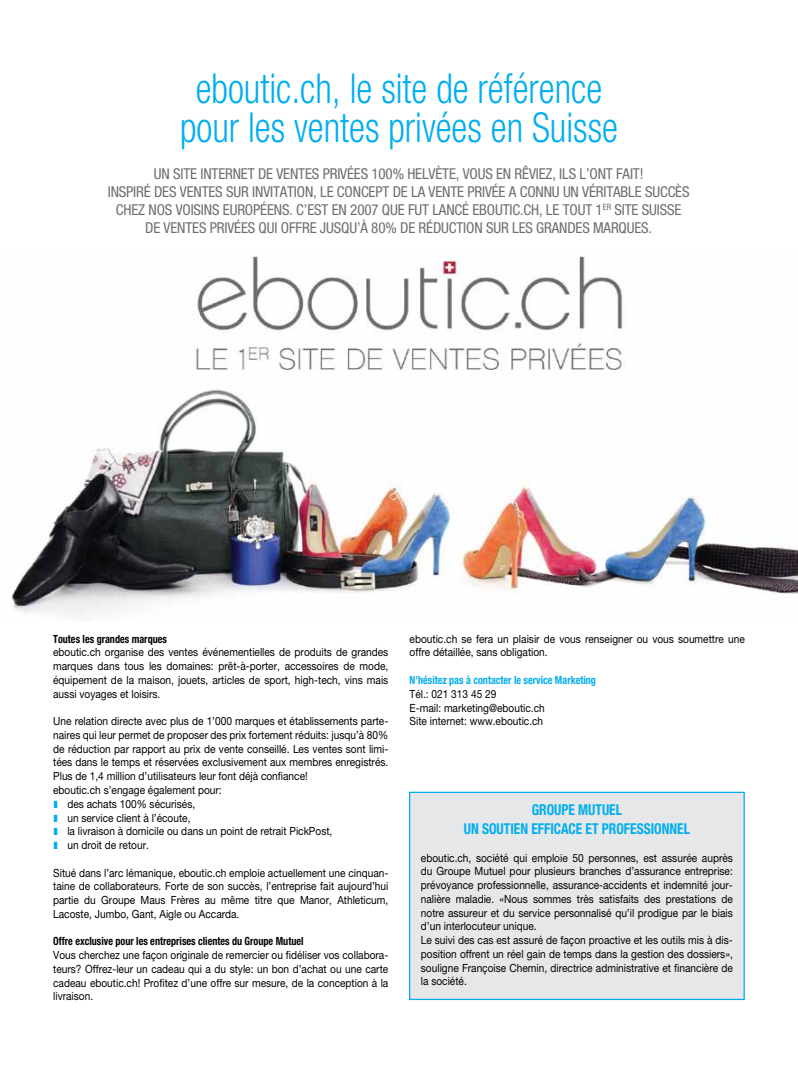
<style>
.page{position:relative;width:798px;height:1071px;background:#fff}
.page>*{position:absolute;margin:0;border:0;box-sizing:border-box;transform-origin:0 0}
.t1{font:300 condensed 41.25px/38.8px "Helvetica Neue LT";color:#00aeef;text-align:center;scale:.9 1}
.t2{font:condensed 15px/18px "Helvetica Neue LT";letter-spacing:-.01em;color:#6d6e71;text-align:center}
.t3{font:700 condensed 15px/18.8px "Helvetica Neue LT";color:#00aeef;text-align:center;scale:.9 1}
.t4{font:11.25px/13.8px "Helvetica Neue LT";color:#000;scale:.9 1}
.t5{font:700 condensed 11.25px "Helvetica Neue LT";color:#000;scale:.9 1}
.t6{font:700 condensed 11.25px "Helvetica Neue LT";color:#00aeef;scale:.9 1}
.s1{font-weight:900;font-stretch:expanded;font-size:10px;color:#00aeef}
</style>
<div class="page">
<img style="left:12px;top:254px;width:785px;height:360px">
<div style="left:409px;top:792px;width:334px;height:207px;background:#e6e7e8"></div>
<div style="left:409px;top:791px;width:335px;height:208px;border:1px solid #00aeef"></div>
<h1 class="t1" style="left:180px;top:69px;width:488px">eboutic.ch, le site de référence pour les ventes privées en Suisse</h1>
<p class="t2" style="left:108px;top:164px;width:583px">UN SITE INTERNET DE VENTES PRIVÉES 100% HELVÈTE, VOUS EN RÊVIEZ, ILS L’ONT FAIT!<br>INSPIRÉ DES VENTES SUR INVITATION, LE CONCEPT DE LA VENTE PRIVÉE A CONNU UN VÉRITABLE SUCCÈS CHEZ NOS VOISINS EUROPÉENS. C’EST EN 2007 QUE FUT LANCÉ EBOUTIC.CH, LE TOUT 1<sup>ER</sup> SITE SUISSE DE VENTES PRIVÉES QUI OFFRE JUSQU’À 80% DE RÉDUCTION SUR LES GRANDES MARQUES.</p>
<p class="t5" style="left:53px;top:631px;width:128px">Toutes les grandes marques</p>
<p class="t4" style="left:53px;top:645px;width:374px;text-align:justify">eboutic.ch organise des ventes événementielles de produits de grandes marques dans tous les domaines: prêt-à-porter, accessoires de mode, équipement de la maison, jouets, articles de sport, high-tech, vins mais aussi voyages et loisirs.</p>
<p class="t4" style="left:53px;top:714px;width:374px">Une relation directe avec plus de 1’000 marques et établissements parte&shy;naires qui leur permet de proposer des prix fortement réduits: jusqu’à 80% de réduction par rapport au prix de vente conseillé. Les ventes sont limi&shy;tées dans le temps et réservées exclusivement aux membres enregistrés.<br>Plus de 1,4 million d’utilisateurs leur font déjà confiance!<br>eboutic.ch s’engage également pour:<br><span class="s1">I</span> des achats 100% sécurisés,<br><span class="s1">I</span> un service client à l’écoute,<br><span class="s1">I</span> la livraison à domicile ou dans un point de retrait PickPost,<br><span class="s1">I</span> un droit de retour.</p>
<p class="t4" style="left:53px;top:865px;width:374px;text-align:justify">Situé dans l’arc lémanique, eboutic.ch emploie actuellement une cinquan&shy;taine de collaborateurs. Forte de son succès, l’entreprise fait aujourd’hui partie du Groupe Maus Frères au même titre que Manor, Athleticum, Lacoste, Jumbo, Gant, Aigle ou Accarda.</p>
<p class="t5" style="left:53px;top:934px;width:279px">Offre exclusive pour les entreprises clientes du Groupe Mutuel</p>
<p class="t4" style="left:53px;top:947px;width:374px;text-align:justify">Vous cherchez une façon originale de remercier ou fidéliser vos collabora&shy;teurs? Offrez-leur un cadeau qui a du style: un bon d’achat ou une carte cadeau eboutic.ch! Profitez d’une offre sur mesure, de la conception à la livraison.</p>
<p class="t4" style="left:409px;top:631px;width:374px">eboutic.ch se fera un plaisir de vous renseigner ou vous soumettre une offre détaillée, sans obligation.</p>
<p class="t6" style="left:409px;top:673px;width:208px">N’hésitez pas à contacter le service Marketing</p>
<p class="t4" style="left:409px;top:686px;width:152px">Tél.: 021 313 45 29<br>E-mail: marketing@eboutic.ch<br>Site internet: www.eboutic.ch</p>
<h2 class="t3" style="left:463px;top:800px;width:253px">Groupe Mutuel<br>un soutien efficace et professionnel</h2>
<p class="t4" style="left:421px;top:850px;width:348px">eboutic.ch, société qui emploie 50 personnes, est assurée auprès du Groupe Mutuel pour plusieurs branches d’assurance entreprise: prévoyance professionnelle, assurance-accidents et indemnité jour&shy;nalière maladie. «Nous sommes très satisfaits des prestations de notre assureur et du service personnalisé qu’il prodigue par le biais d’un interlocuteur unique.<br>Le suivi des cas est assuré de façon proactive et les outils mis à dis&shy;position offrent un réel gain de temps dans la gestion des dossiers», souligne Françoise Chemin, directrice administrative et financière de la société.</p>
</div>
